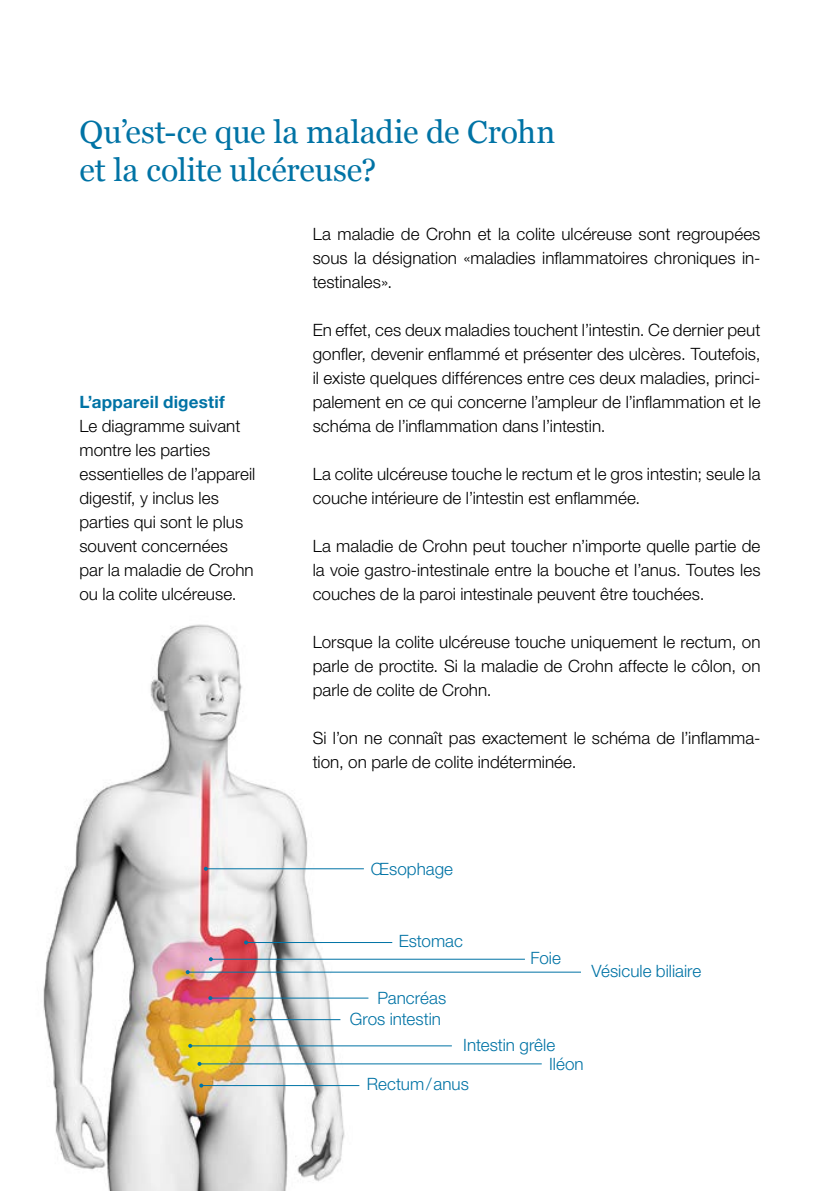
<style>
.page{position:relative;width:840px;height:1191px;background:#fff}
.page>*{position:absolute;margin:0;border:0;box-sizing:border-box;transform-origin:0 0}
.t1{font:32px/38px "Georgia";letter-spacing:-.005em;color:#0073a5}
.t2{font:300 17px/24px "Helvetica Neue LT Pro";letter-spacing:.005em;color:#000;text-align:justify}
.t3{font:300 17px/21.4px "Helvetica Neue LT Pro";color:#0073a5}
.t4{font:700 17px "Helvetica Neue LT Pro";letter-spacing:.015em;color:#0073a5}
</style>
<div class="page">
<img style="left:43px;top:624px;width:538px;height:567px">
<hr style="left:206px;top:868px;width:157px;height:1px;background:#0073a5">
<svg style="left:204px;top:866px;width:4px;height:4px"></svg>
<hr style="left:246px;top:942px;width:146px;height:1px;background:#0073a5">
<svg style="left:244px;top:940px;width:4px;height:4px"></svg>
<hr style="left:210px;top:997px;width:158px;height:1px;background:#0073a5">
<svg style="left:208px;top:996px;width:4px;height:4px"></svg>
<hr style="left:187px;top:971px;width:393px;height:1px;background:#0073a5">
<svg style="left:185px;top:970px;width:4px;height:4px"></svg>
<hr style="left:211px;top:958px;width:313px;height:1px;background:#0073a5">
<svg style="left:209px;top:957px;width:4px;height:4px"></svg>
<hr style="left:251px;top:1019px;width:89px;height:1px;background:#0073a5">
<svg style="left:249px;top:1017px;width:4px;height:4px"></svg>
<hr style="left:190px;top:1045px;width:261px;height:1px;background:#0073a5">
<svg style="left:188px;top:1043px;width:4px;height:4px"></svg>
<hr style="left:199px;top:1063px;width:342px;height:1px;background:#0073a5">
<svg style="left:197px;top:1061px;width:4px;height:4px"></svg>
<hr style="left:201px;top:1085px;width:158px;height:1px;background:#0073a5">
<svg style="left:199px;top:1083px;width:4px;height:4px"></svg>
<h1 class="t1" style="left:79px;top:112px;width:477px">Qu’est-ce que la maladie de Crohn et la colite ulcéreuse?</h1>
<p class="t4" style="left:79px;top:391px;width:147px">L’appareil digestif</p>
<p class="t2" style="left:79px;top:414px;width:177px;text-align:left">Le diagramme suivant montre les parties essentielles de l’appareil digestif, y inclus les parties qui sont le plus souvent concernées par la maladie de Crohn ou la colite ulcéreuse.</p>
<p class="t2" style="left:312px;top:222px;width:449px">La maladie de Crohn et la colite ulcéreuse sont regroupées sous la désignation «maladies inflammatoires chroniques in&shy;testinales».</p>
<p class="t2" style="left:312px;top:318px;width:449px">En effet, ces deux maladies touchent l’intestin. Ce dernier peut gonfler, devenir enflammé et présenter des ulcères. Toutefois, il existe quelques différences entre ces deux maladies, princi&shy;palement en ce qui concerne l’ampleur de l’inflammation et le schéma de l’inflammation dans l’intestin.</p>
<p class="t2" style="left:312px;top:462px;width:449px">La colite ulcéreuse touche le rectum et le gros intestin; seule la couche intérieure de l’intestin est enflammée.</p>
<p class="t2" style="left:312px;top:534px;width:449px">La maladie de Crohn peut toucher n’importe quelle partie de la voie gastro-intestinale entre la bouche et l’anus. Toutes les couches de la paroi intestinale peuvent être touchées.</p>
<p class="t2" style="left:312px;top:630px;width:449px">Lorsque la colite ulcéreuse touche uniquement le rectum, on parle de proctite. Si la maladie de Crohn affecte le côlon, on parle de colite de Crohn.</p>
<p class="t2" style="left:312px;top:726px;width:449px">Si l’on ne connaît pas exactement le schéma de l’inflamma&shy;tion, on parle de colite indéterminée.</p>
<p class="t3" style="left:371px;top:858px;width:84px">Œsophage</p>
<p class="t3" style="left:398px;top:929px;width:66px">Estomac</p>
<p class="t3" style="left:349px;top:986px;width:98px;text-indent:28px">Pancréas<br>Gros intestin</p>
<p class="t3" style="left:530px;top:946px;width:32px">Foie</p>
<p class="t3" style="left:463px;top:1033px;width:93px">Intestin grêle</p>
<p class="t3" style="left:548px;top:1053px;width:36px">Iléon</p>
<p class="t3" style="left:366px;top:1073px;width:104px">Rectum/anus</p>
<p class="t3" style="left:591px;top:959px;width:111px">Vésicule biliaire</p>
</div>
